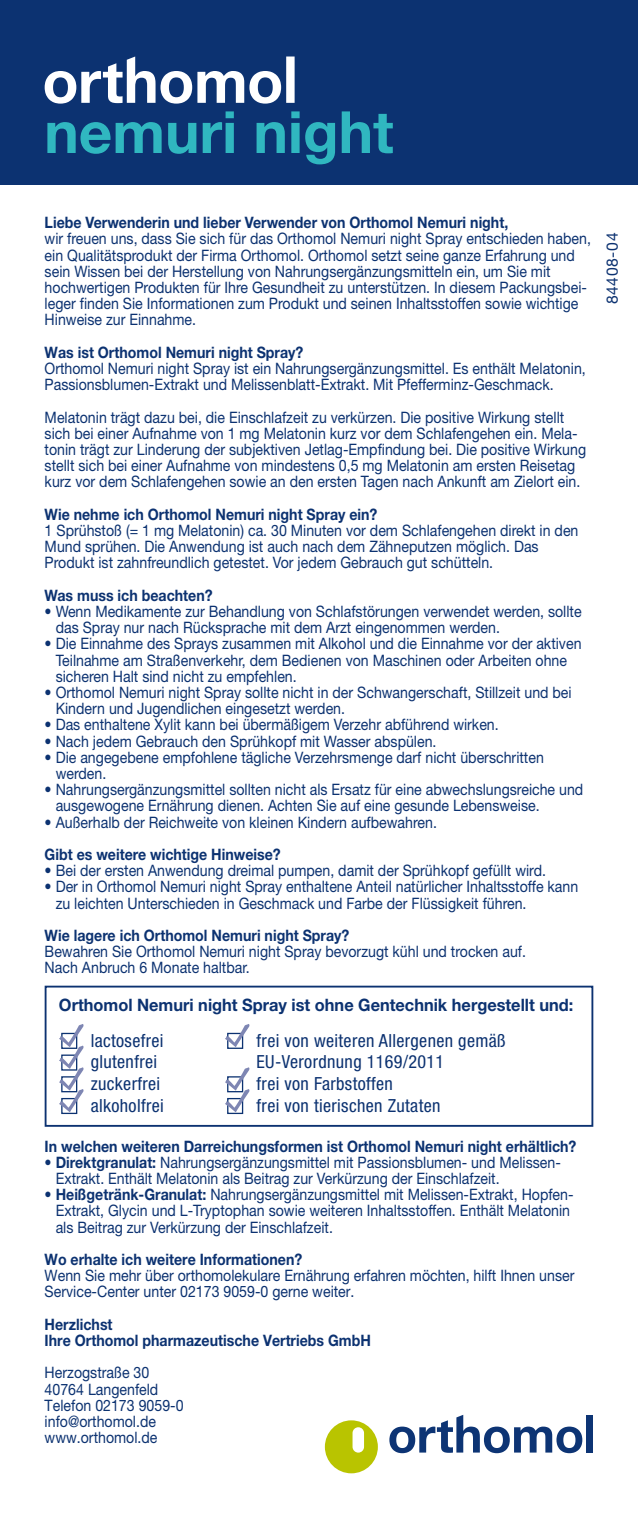
<style>
.page{position:relative;width:638px;height:1518px;background:#fff}
.page>*{position:absolute;margin:0;border:0;box-sizing:border-box;transform-origin:0 0}
.t1{font:condensed 18px/21.6px "Helvetica Neue LT Pro";letter-spacing:.02em;color:#0c3271}
.t2{font:700 17.1px "Helvetica Neue LT Pro";color:#0c3271;scale:.96 1}
.t3{font:15.75px/16.2px "Helvetica Neue LT Pro";color:#0c3271;scale:.9 1}
.t4{font:700 15.75px/16.2px "Helvetica Neue LT Pro";color:#0c3271;scale:.9 1}
.t5{font:15.75px "Helvetica Neue LT Pro";color:#0c3271}
.s1{font-weight:700}
</style>
<div class="page">
<div style="left:0;top:0;width:638px;height:185px;background:#0c3271"></div>
<svg style="left:325px;top:1420px;width:53px;height:53px"></svg>
<svg style="left:389px;top:1415px;width:193px;height:38px"></svg>
<div style="left:586px;top:1415px;width:7px;height:38px;background:#0d3474"></div>
<svg style="left:45px;top:57px;width:236px;height:47px"></svg>
<div style="left:286px;top:57px;width:9px;height:46px;background:#fff"></div>
<svg style="left:47px;top:122px;width:115px;height:32px"></svg>
<svg style="left:168px;top:123px;width:28px;height:31px"></svg>
<svg style="left:203px;top:111px;width:31px;height:42px"></svg>
<svg style="left:256px;top:122px;width:29px;height:31px"></svg>
<svg style="left:291px;top:111px;width:44px;height:53px"></svg>
<svg style="left:342px;top:111px;width:51px;height:42px"></svg>
<div style="left:45px;top:986px;width:548px;height:141px;border:2px solid #0c3271"></div>
<div style="left:227px;top:1033px;width:16px;height:16px;border:1px solid #0c3271"></div>
<svg style="left:225px;top:1024px;width:25px;height:23px"></svg>
<div style="left:227px;top:1098px;width:16px;height:16px;border:1px solid #0c3271"></div>
<svg style="left:225px;top:1067px;width:25px;height:45px"></svg>
<div style="left:61px;top:1098px;width:16px;height:16px;border:1px solid #0c3271"></div>
<svg style="left:59px;top:1024px;width:25px;height:88px"></svg>
<p class="t4" style="left:45px;top:214px;width:517px">Liebe Verwenderin und lieber Verwender von Orthomol Nemuri night,</p>
<p class="t3" style="left:45px;top:230px;width:608px">wir freuen uns, dass Sie sich für das Orthomol Nemuri night Spray entschieden haben, ein Qualitätsprodukt der Firma Orthomol. Orthomol setzt seine ganze Erfahrung und sein Wissen bei der Herstellung von Nahrungsergänzungsmitteln ein, um Sie mit hochwertigen Produkten für Ihre Gesundheit zu unterstützen. In diesem Packungsbei&shy;leger finden Sie Informationen zum Produkt und seinen Inhaltsstoffen sowie wichtige Hinweise zur Einnahme.</p>
<p class="t4" style="left:45px;top:344px;width:289px">Was ist Orthomol Nemuri night Spray?</p>
<p class="t3" style="left:45px;top:360px;width:603px">Orthomol Nemuri night Spray ist ein Nahrungsergänzungsmittel. Es enthält Melatonin,<br>Passionsblumen-Extrakt und Melissenblatt-Extrakt. Mit Pfefferminz-Geschmack.</p>
<p class="t3" style="left:45px;top:408px;width:603px">Melatonin trägt dazu bei, die Einschlafzeit zu verkürzen. Die positive Wirkung stellt sich bei einer Aufnahme von 1 mg Melatonin kurz vor dem Schlafengehen ein. Mela&shy;tonin trägt zur Linderung der subjektiven Jetlag-Empfindung bei. Die positive Wirkung stellt sich bei einer Aufnahme von mindestens 0,5 mg Melatonin am ersten Reisetag kurz vor dem Schlafengehen sowie an den ersten Tagen nach Ankunft am Zielort ein.</p>
<p class="t4" style="left:45px;top:506px;width:371px">Wie nehme ich Orthomol Nemuri night Spray ein?</p>
<p class="t3" style="left:45px;top:522px;width:595px">1 Sprühstoß (= 1 mg Melatonin) ca. 30 Minuten vor dem Schlafengehen direkt in den<br>Mund sprühen. Die Anwendung ist auch nach dem Zähneputzen möglich. Das<br>Produkt ist zahnfreundlich getestet. Vor jedem Gebrauch gut schütteln.</p>
<p class="t4" style="left:45px;top:587px;width:188px">Was muss ich beachten?</p>
<p class="t3" style="left:56px;top:603px;width:586px;text-indent:-11px">• Wenn Medikamente zur Behandlung von Schlafstörungen verwendet werden, sollte das Spray nur nach Rücksprache mit dem Arzt eingenommen werden.</p>
<p class="t3" style="left:56px;top:635px;width:586px;text-indent:-11px">• Die Einnahme des Sprays zusammen mit Alkohol und die Einnahme vor der aktiven<br>Teilnahme am Straßenverkehr, dem Bedienen von Maschinen oder Arbeiten ohne sicheren Halt sind nicht zu empfehlen.</p>
<p class="t3" style="left:56px;top:684px;width:575px;text-indent:-11px">• Orthomol Nemuri night Spray sollte nicht in der Schwangerschaft, Stillzeit und bei<br>Kindern und Jugendlichen eingesetzt werden.</p>
<p class="t3" style="left:45px;top:716px;width:506px">• Das enthaltene Xylit kann bei übermäßigem Verzehr abführend wirken.</p>
<p class="t3" style="left:45px;top:732px;width:437px">• Nach jedem Gebrauch den Sprühkopf mit Wasser abspülen.</p>
<p class="t3" style="left:56px;top:749px;width:544px;text-indent:-11px">• Die angegebene empfohlene tägliche Verzehrsmenge darf nicht überschritten werden.</p>
<p class="t3" style="left:56px;top:781px;width:588px;text-indent:-11px">• Nahrungsergänzungsmittel sollten nicht als Ersatz für eine abwechslungsreiche und ausgewogene Ernährung dienen. Achten Sie auf eine gesunde Lebensweise.</p>
<p class="t3" style="left:45px;top:813px;width:437px">• Außerhalb der Reichweite von kleinen Kindern aufbewahren.</p>
<p class="t4" style="left:45px;top:846px;width:264px">Gibt es weitere wichtige Hinweise?</p>
<p class="t3" style="left:45px;top:862px;width:558px">• Bei der ersten Anwendung dreimal pumpen, damit der Sprühkopf gefüllt wird.</p>
<p class="t3" style="left:56px;top:878px;width:582px;text-indent:-11px">• Der in Orthomol Nemuri night Spray enthaltene Anteil natürlicher Inhaltsstoffe kann zu leichten Unterschieden in Geschmack und Farbe der Flüssigkeit führen.</p>
<p class="t4" style="left:45px;top:927px;width:340px">Wie lagere ich Orthomol Nemuri night Spray?</p>
<p class="t3" style="left:45px;top:943px;width:536px">Bewahren Sie Orthomol Nemuri night Spray bevorzugt kühl und trocken auf.<br>Nach Anbruch 6 Monate haltbar.</p>
<p class="t2" style="left:59px;top:995px;width:537px">Orthomol Nemuri night Spray ist ohne Gentechnik hergestellt und:</p>
<p class="t1" style="left:256px;top:1029px;width:250px">frei von weiteren Allergenen gemäß<br>EU-Verordnung 1169/2011<br>frei von Farbstoffen<br>frei von tierischen Zutaten</p>
<p class="t1" style="left:91px;top:1029px;width:75px">lactosefrei glutenfrei zuckerfrei alkoholfrei</p>
<p class="t4" style="left:45px;top:1137px;width:592px">In welchen weiteren Darreichungsformen ist Orthomol Nemuri night erhältlich?</p>
<p class="t3" style="left:56px;top:1154px;width:563px;text-indent:-11px"><span class="s1">• Direktgranulat:</span> Nahrungsergänzungsmittel mit Passionsblumen- und Melissen-<br>Extrakt. Enthält Melatonin als Beitrag zur Verkürzung der Einschlafzeit.</p>
<p class="t3" style="left:56px;top:1186px;width:577px;text-indent:-11px">• <span class="s1">Heißgetränk-Granulat:</span> Nahrungsergänzungsmittel mit Melissen-Extrakt, Hopfen-<br>Extrakt, Glycin und L-Tryptophan sowie weiteren Inhaltsstoffen. Enthält Melatonin als Beitrag zur Verkürzung der Einschlafzeit.</p>
<p class="t4" style="left:45px;top:1251px;width:288px">Wo erhalte ich weitere Informationen?</p>
<p class="t3" style="left:45px;top:1267px;width:590px">Wenn Sie mehr über orthomolekulare Ernährung erfahren möchten, hilft Ihnen unser<br>Service-Center unter 02173 9059-0 gerne weiter.</p>
<p class="t4" style="left:45px;top:1316px;width:364px">Herzlichst<br>Ihre Orthomol pharmazeutische Vertriebs GmbH</p>
<p class="t3" style="left:45px;top:1364px;width:156px">Herzogstraße 30<br>40764 Langenfeld<br>Telefon 02173 9059-0 info@orthomol.de www.orthomol.de</p>
<p class="t5" style="left:602px;top:304px;width:73px;rotate:-90deg">84408-04</p>
</div>
